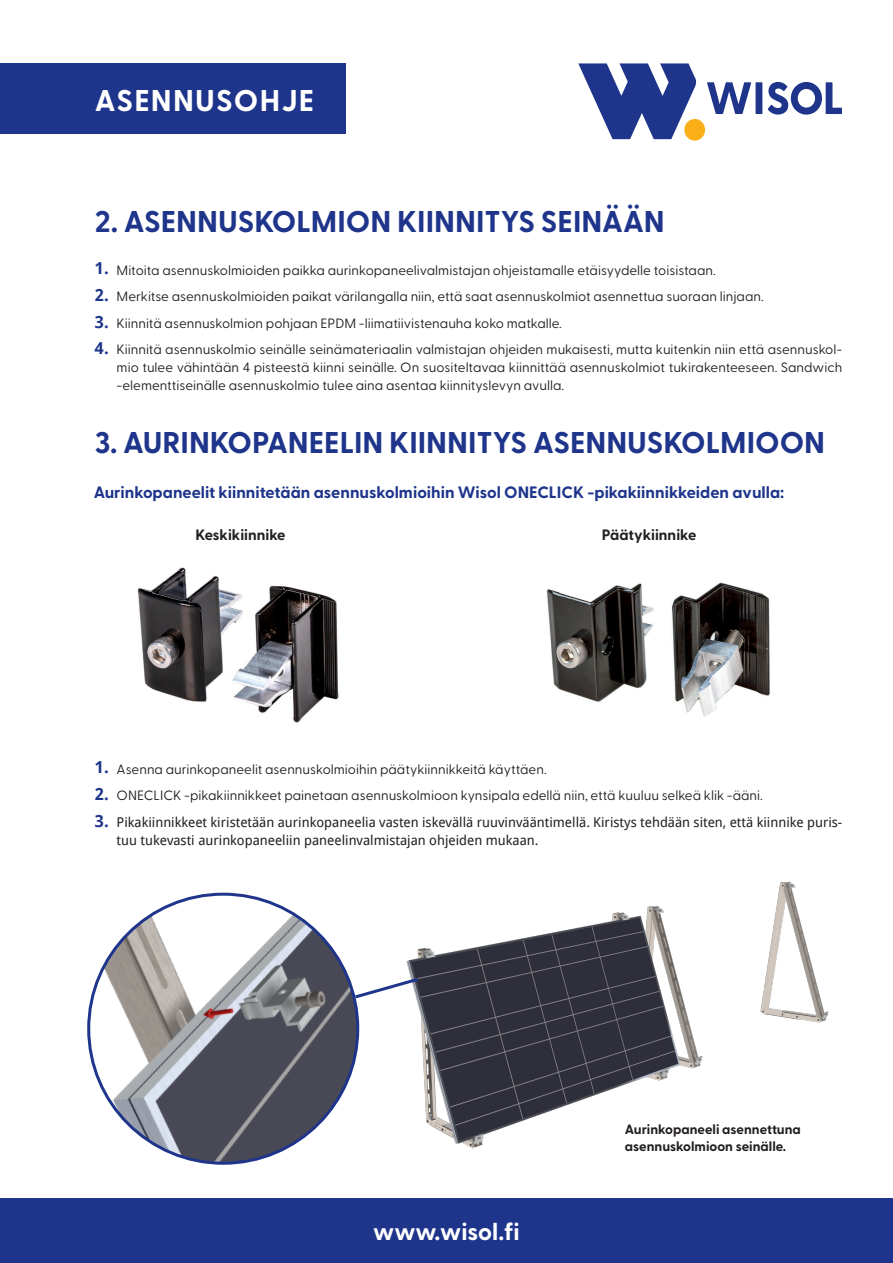
<style>
.page{position:relative;width:893px;height:1263px;background:#fff}
.page>*{position:absolute;margin:0;border:0;box-sizing:border-box;transform-origin:0 0}
.väliotsikko{font:700 30px "Greycliff CF";color:#1e358b}
.t1{font:700 30px "Greycliff CF";letter-spacing:.04em;color:#fff}
.t2{font:700 24px "Greycliff CF";color:#fff}
.pikkuotsikko{font:700 16.5px "Greycliff CF";color:#1e358b}
.leipis{font:700 16.5px/27px "Droid Sans";color:#1e358b}
.leipis-2{font:700 15px "Greycliff CF";color:#231f20}
.leipis-3{font:13.5px/18px "Greycliff CF";color:#231f20;text-align:justify}
.leipis-4{font:13.5px/18px "Droid Sans";color:#231f20}
.leipis-5{font:700 13.5px "Greycliff CF";color:#231f20}
</style>
<div class="page">
<div style="left:0;top:1198px;width:893px;height:65px;background:#1e358b"></div>
<div style="left:0;top:63px;width:346px;height:71px;background:#1e358b"></div>
<div style="left:756px;top:82px;width:6px;height:32px;background:#1e358b"></div>
<svg style="left:768px;top:82px;width:74px;height:33px"></svg>
<svg style="left:578px;top:63px;width:173px;height:78px"></svg>
<img style="left:137px;top:567px;width:202px;height:156px">
<img style="left:546px;top:582px;width:224px;height:134px">
<img style="left:406px;top:881px;width:423px;height:268px">
<img style="left:89px;top:894px;width:269px;height:269px;border-radius:135px">
<svg style="left:352px;top:976px;width:69px;height:24px"></svg>
<h1 class="t1" style="left:95px;top:78px;width:221px">ASENNUSOHJE</h1>
<p class="väliotsikko" style="left:95px;top:198px;width:571px">2. ASENNUSKOLMION KIINNITYS SEINÄÄN</p>
<p class="leipis-3" style="left:117px;top:260px;width:601px">Mitoita asennuskolmioiden paikka aurinkopaneelivalmistajan ohjeistamalle etäisyydelle toisistaan.</p>
<p class="leipis-3" style="left:117px;top:286px;width:649px">Merkitse asennuskolmioiden paikat värilangalla niin, että saat asennuskolmiot asennettua suoraan linjaan.</p>
<p class="leipis-3" style="left:117px;top:313px;width:447px">Kiinnitä asennuskolmion pohjaan EPDM -liimatiivistenauha koko matkalle.</p>
<p class="leipis-3" style="left:117px;top:339px;width:727px">Kiinnitä asennuskolmio seinälle seinämateriaalin valmistajan ohjeiden mukaisesti, mutta kuitenkin niin että asennuskol&shy;mio tulee vähintään 4 pisteestä kiinni seinälle. On suositeltavaa kiinnittää asennuskolmiot tukirakenteeseen. Sandwich -elementtiseinälle asennuskolmio tulee aina asentaa kiinnityslevyn avulla.</p>
<p class="leipis" style="left:95px;top:254px;width:15px">1.<br>2.</p>
<p class="leipis" style="left:95px;top:308px;width:15px">3.</p>
<p class="leipis" style="left:95px;top:334px;width:15px">4.</p>
<p class="väliotsikko" style="left:95px;top:420px;width:732px">3. AURINKOPANEELIN KIINNITYS ASENNUSKOLMIOON</p>
<p class="pikkuotsikko" style="left:94px;top:480px;width:692px">Aurinkopaneelit kiinnitetään asennuskolmioihin Wisol ONECLICK -pikakiinnikkeiden avulla:</p>
<p class="leipis-2" style="left:196px;top:524px;width:91px">Keskikiinnike</p>
<p class="leipis-2" style="left:602px;top:524px;width:96px">Päätykiinnike</p>
<p class="leipis" style="left:95px;top:753px;width:15px">1.<br>2.</p>
<p class="leipis" style="left:95px;top:807px;width:15px">3.</p>
<p class="leipis-3" style="left:117px;top:759px;width:432px">Asenna aurinkopaneelit asennuskolmioihin päätykiinnikkeitä käyttäen.</p>
<p class="leipis-3" style="left:117px;top:785px;width:648px">ONECLICK -pikakiinnikkeet painetaan asennuskolmioon kynsipala edellä niin, että kuuluu selkeä klik -ääni.</p>
<p class="leipis-4" style="left:117px;top:812px;width:727px">Pikakiinnikkeet kiristetään aurinkopaneelia vasten iskevällä ruuvinvääntimellä. Kiristys tehdään siten, että kiinnike puris&shy;tuu tukevasti aurinkopaneeliin paneelinvalmistajan ohjeiden mukaan.</p>
<h2 class="t2" style="left:373px;top:1213px;width:148px">www.wisol.fi</h2>
<p class="leipis-5" style="left:625px;top:1119px;width:178px">Aurinkopaneeli asennettuna</p>
<p class="leipis-5" style="left:625px;top:1136px;width:163px">asennuskolmioon seinälle.</p>
</div>
